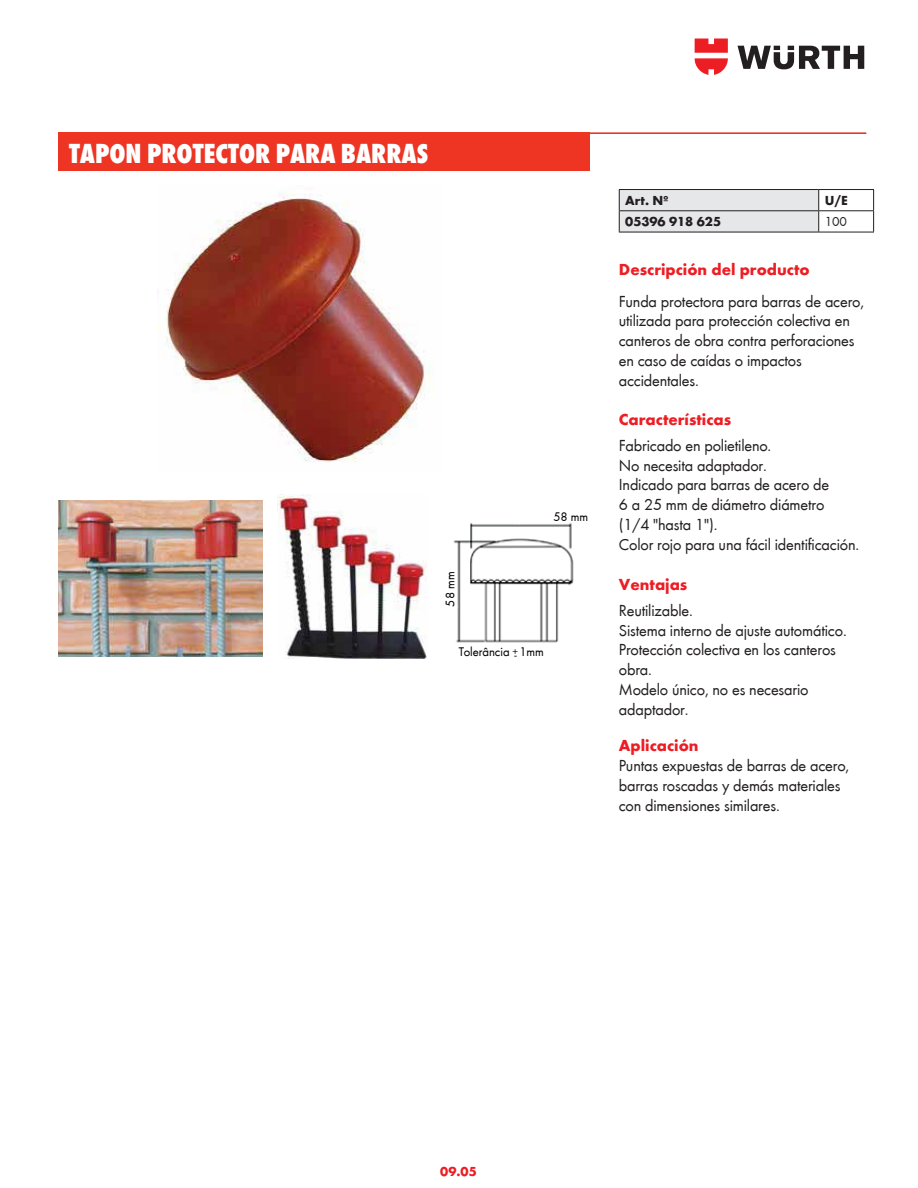
<style>
.page{position:relative;width:918px;height:1188px;background:#fff}
.page>*{position:absolute;margin:0;border:0;box-sizing:border-box;transform-origin:0 0}
.t1{font:800 condensed 28.5px "Wuerth";color:#fff}
.t2{font:16.5px/19.8px "Wuerth";letter-spacing:-.01em;color:#231f20}
.t3{font:700 16.5px "Wuerth";color:#ed1d24}
.t4{font:700 13.5px "Wuerth";color:#231f20}
.t5{font:700 13.5px "Wuerth";color:#ed1d24}
.t6{font:13.5px "Wuerth";color:#231f20}
.t7{font:12.9px "Wuerth";color:#010101}
.t8{font:10.05px "Wuerth";color:#010101}
.s1{font-size:12.9px}
</style>
<div class="page">
<svg style="left:738px;top:46px;width:126px;height:23px"></svg>
<svg style="left:695px;top:39px;width:33px;height:36px"></svg>
<div style="left:58px;top:133px;width:532px;height:38px;background:#ee3524"></div>
<hr style="left:441px;top:133px;width:425px;height:1px;background:#ee3524">
<img style="left:58px;top:500px;width:204px;height:157px">
<img style="left:278px;top:495px;width:149px;height:163px">
<img style="left:157px;top:185px;width:275px;height:277px">
<img style="left:453px;top:523px;width:121px;height:120px">
<hr style="left:619px;top:189px;width:200px;height:1px;background:#231f20">
<hr style="left:819px;top:189px;width:55px;height:1px;background:#231f20">
<hr style="left:619px;top:232px;width:200px;height:1px;background:#231f20">
<svg style="left:619px;top:190px;width:200px;height:42px"></svg>
<svg style="left:873px;top:190px;width:1px;height:42px"></svg>
<hr style="left:819px;top:210px;width:55px;height:1px;background:#231f20">
<hr style="left:819px;top:232px;width:55px;height:1px;background:#231f20">
<h1 class="t1" style="left:80px;top:133px;width:236px">PROLONGADOR 3/8”</h1>
<h1 class="t1" style="left:69px;top:133px;width:361px">TAP N PROTECTOR PARA BARRAS</h1>
<p class="t7" style="left:553px;top:508px;width:36px">58 mm</p>
<p class="t7" style="left:441px;top:607px;width:36px;rotate:-90deg">58 mm</p>
<p class="t7" style="left:459px;top:643px;width:86px">Tolerância 1mm</p>
<p class="t8" style="left:512px;top:645px;width:7px">+<span class="s1">-</span></p>
<p class="t4" style="left:625px;top:190px;width:45px">Art. Nº</p>
<p class="t4" style="left:825px;top:190px;width:25px">U/E</p>
<p class="t4" style="left:625px;top:212px;width:97px">05396 918 625</p>
<p class="t6" style="left:825px;top:212px;width:24px">100</p>
<p class="t3" style="left:619px;top:258px;width:192px">Descripción del producto</p>
<p class="t2" style="left:619px;top:290px;width:247px">Funda protectora para barras de acero, utilizada para protección colectiva en canteros de obra contra perforaciones en caso de caídas o impactos accidentales.</p>
<p class="t3" style="left:619px;top:407px;width:114px">Características</p>
<p class="t2" style="left:619px;top:435px;width:242px">Fabricado en polietileno.<br>No necesita adaptador.<br>Indicado para barras de acero de<br>6 a 25 mm de diámetro diámetro<br>(1/4 "hasta 1").<br>Color rojo para una fácil identificación.</p>
<p class="t3" style="left:619px;top:572px;width:70px">Ventajas</p>
<p class="t2" style="left:619px;top:600px;width:229px">Reutilizable.<br>Sistema interno de ajuste automático.<br>Protección colectiva en los canteros obra.<br>Modelo único, no es necesario adaptador.</p>
<p class="t3" style="left:619px;top:733px;width:81px">Aplicación</p>
<p class="t2" style="left:619px;top:755px;width:232px">Puntas expuestas de barras de acero, barras roscadas y demás materiales con dimensiones similares.</p>
<p class="t5" style="left:440px;top:1161px;width:38px">09.05</p>
</div>
